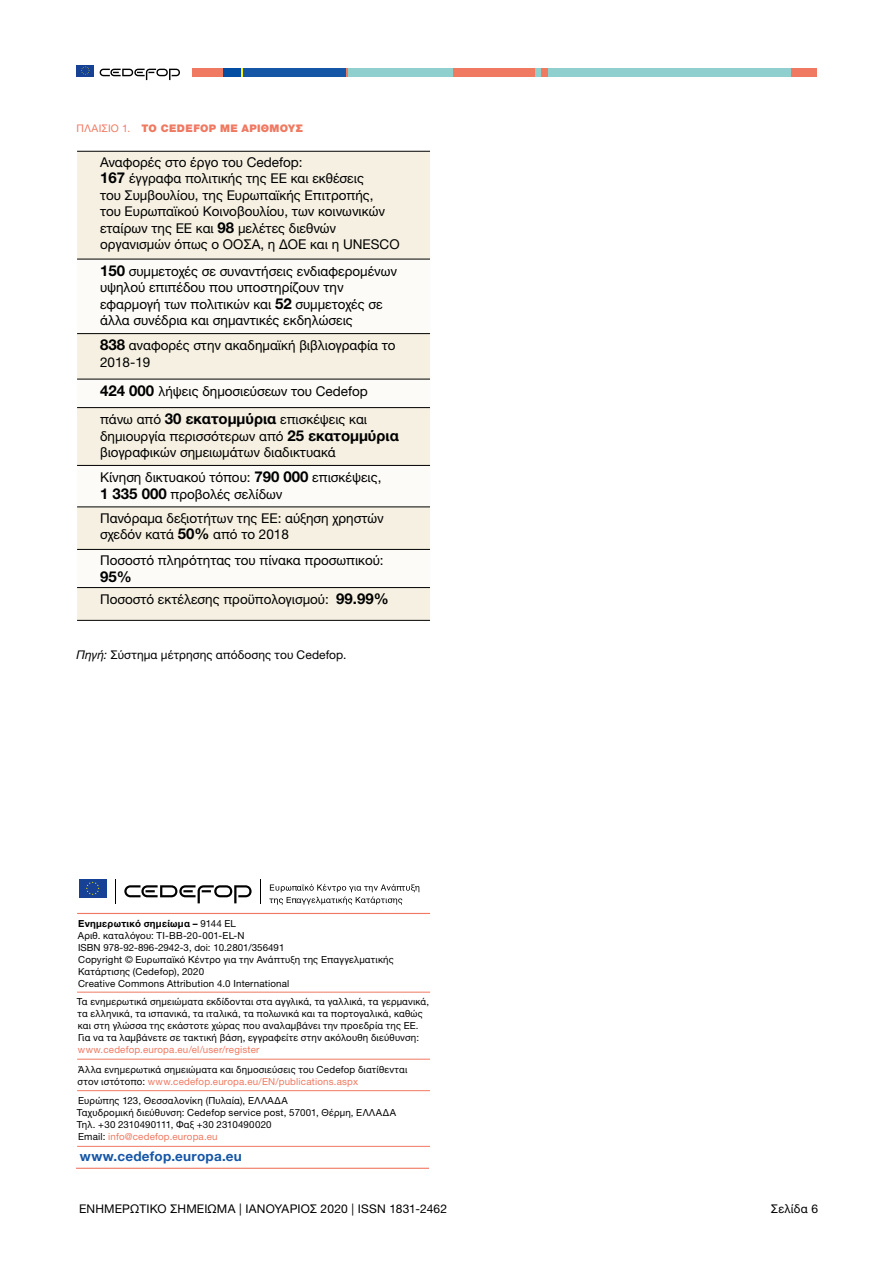
<style>
.page{position:relative;width:893px;height:1263px;background:#fff}
.page>*{position:absolute;margin:0;border:0;box-sizing:border-box;transform-origin:0 0}
.t1{font:700 15px "Helvetica Neue LTW1 G";color:#000}
.t2{font:13.5px/16.5px "Helvetica Neue LTW1 G";color:#000}
.t3{font:700 13.5px "Helvetica Neue LTW1 G";letter-spacing:.02em;color:#1556a6}
.t4{font:12px "Helvetica Neue LTW1 G";letter-spacing:.01em;color:#000}
.t5{font:900 10.5px "Helvetica Neue LTW1 G";letter-spacing:.035em;color:#ef7961}
.t6{font:9.75px/12px "Helvetica Neue LTW1 G";letter-spacing:.02em;color:#000}
.t7{font:9.75px "Helvetica Neue LTW1 G";letter-spacing:.02em;color:#ef7961}
.s1{font-weight:400}
.s2{font-weight:700;font-size:15px}
.s3{font-style:italic}
.s4{font-weight:700}
.s5{color:#ef7961}
</style>
<div class="page">
<div style="left:77px;top:65px;width:17px;height:11px;background:#164194"></div>
<svg style="left:81px;top:66px;width:9px;height:9px"></svg>
<svg style="left:100px;top:69px;width:80px;height:11px"></svg>
<div style="left:192px;top:68px;width:31px;height:9px;background:#ef7961"></div>
<div style="left:347px;top:68px;width:106px;height:9px;background:#8fcfce"></div>
<div style="left:453px;top:68px;width:82px;height:9px;background:#ef7961"></div>
<div style="left:535px;top:68px;width:7px;height:9px;background:#8fcfce"></div>
<div style="left:548px;top:68px;width:243px;height:9px;background:#8fcfce"></div>
<div style="left:542px;top:68px;width:6px;height:9px;background:#ef7961"></div>
<div style="left:223px;top:68px;width:18px;height:9px;background:#034da2"></div>
<svg style="left:241px;top:68px;width:2px;height:9px"></svg>
<svg style="left:345px;top:68px;width:2px;height:9px"></svg>
<div style="left:243px;top:68px;width:102px;height:9px;background:#1556a6"></div>
<div style="left:791px;top:68px;width:26px;height:9px;background:#ef7961"></div>
<div style="left:79px;top:879px;width:27px;height:18px;background:#164194"></div>
<svg style="left:86px;top:881px;width:14px;height:14px"></svg>
<svg style="left:124px;top:885px;width:128px;height:18px"></svg>
<svg style="left:260px;top:879px;width:1px;height:24px"></svg>
<svg style="left:115px;top:879px;width:1px;height:24px"></svg>
<svg style="left:269px;top:884px;width:150px;height:21px"></svg>
<hr style="left:77px;top:913px;width:353px;height:1px;background:#ef7961">
<hr style="left:77px;top:992px;width:353px;height:1px;background:#ef7961">
<hr style="left:77px;top:1059px;width:353px;height:1px;background:#ef7961">
<hr style="left:77px;top:1090px;width:353px;height:1px;background:#ef7961">
<hr style="left:77px;top:1146px;width:353px;height:1px;background:#ef7961">
<hr style="left:76px;top:1168px;width:353px;height:1px;background:#ef7961">
<div style="left:77px;top:152px;width:353px;height:468px;background:#f5f0e1"></div>
<svg style="left:77px;top:260px;width:353px;height:327px"></svg>
<hr style="left:77px;top:151px;width:353px;height:1px;background:#000">
<hr style="left:77px;top:259px;width:353px;height:1px;background:#000">
<hr style="left:77px;top:620px;width:353px;height:1px;background:#000">
<hr style="left:77px;top:333px;width:353px;height:1px;background:#000">
<hr style="left:77px;top:379px;width:353px;height:1px;background:#000">
<hr style="left:77px;top:407px;width:353px;height:1px;background:#000">
<hr style="left:77px;top:465px;width:353px;height:1px;background:#000">
<hr style="left:77px;top:507px;width:353px;height:1px;background:#000">
<hr style="left:77px;top:549px;width:353px;height:1px;background:#000">
<hr style="left:77px;top:587px;width:353px;height:1px;background:#000">
<p class="t5" style="left:77px;top:122px;width:228px"><span class="s1">ΠΛΑΙΣΙΟ 1.</span> ΤΟ CEDEFOP ΜΕ ΑΡΙΘΜΟΥΣ</p>
<p class="t2" style="left:100px;top:154px;width:301px">Αναφορές στο έργο του Cedefop:<br><span class="s2">167</span> έγγραφα πολιτικής της ΕΕ και εκθέσεις<br>του Συμβουλίου, της Ευρωπαϊκής Επιτροπής,<br>του Ευρωπαϊκού Κοινοβουλίου, των κοινωνικών εταίρων της ΕΕ και <span class="s2">98</span> μελέτες διεθνών οργανισμών όπως ο ΟΟΣΑ, η ΔΟΕ και η UNESCO</p>
<h2 class="t2" style="left:100px;top:263px;width:298px"><span class="s2">150</span> συμμετοχές σε συναντήσεις ενδιαφερομένων υψηλού επιπέδου που υποστηρίζουν την εφαρμογή των πολιτικών και <span class="s2">52</span> συμμετοχές σε άλλα συνέδρια και σημαντικές εκδηλώσεις</h2>
<h2 class="t2" style="left:100px;top:337px;width:297px"><span class="s2">838</span> αναφορές στην ακαδημαϊκή βιβλιογραφία το<br>2018-19</h2>
<h2 class="t2" style="left:100px;top:377px;width:269px;line-height:28.5px"><span class="s2">424 000</span> λήψεις δημοσιεύσεων του Cedefop πάνω από <span class="s2">30 εκατομμύρια</span> επισκέψεις και</h2>
<h2 class="t2" style="left:100px;top:428px;width:300px">δημιουργία περισσότερων από <span class="s2">25 εκατομμύρια </span>βιογραφικών σημειωμάτων διαδικτυακά</h2>
<h2 class="t2" style="left:100px;top:469px;width:283px">Κίνηση δικτυακού τόπου: <span class="s2">790 000</span> επισκέψεις,<br><span class="s2">1 335 000</span> προβολές σελίδων</h2>
<h2 class="t2" style="left:100px;top:509px;width:285px">Πανόραμα δεξιοτήτων της ΕΕ: αύξηση χρηστών σχεδόν κατά <span class="s2">50%</span> από το 2018</h2>
<h2 class="t2" style="left:100px;top:552px;width:285px">Ποσοστό πληρότητας του πίνακα προσωπικού:</h2>
<h1 class="t1" style="left:100px;top:567px;width:33px">95%</h1>
<h2 class="t2" style="left:100px;top:591px;width:290px">Ποσοστό εκτέλεσης προϋπολογισμού: <span class="s2">99.99%</span></h2>
<p class="t4" style="left:77px;top:647px;width:272px"><span class="s3">Πηγή:</span> Σύστημα μέτρησης απόδοσης του Cedefop.</p>
<p class="t6" style="left:78px;top:917px;width:318px"><span class="s4">Ενημερωτικό σημείωμα –</span> 9144 EL<br>Αριθ. καταλόγου: TI-BB-20-001-EL-N<br>ISBN 978-92-896-2942-3, doi: 10.2801/356491<br>Copyright © Ευρωπαϊκό Κέντρο για την Ανάπτυξη της Επαγγελματικής Κατάρτισης (Cedefop), 2020<br>Creative Commons Attribution 4.0 International</p>
<p class="t6" style="left:77px;top:996px;width:354px">Τα ενημερωτικά σημειώματα εκδίδονται στα αγγλικά, τα γαλλικά, τα γερμανικά, τα ελληνικά, τα ισπανικά, τα ιταλικά, τα πολωνικά και τα πορτογαλικά, καθώς και στη γλώσσα της εκάστοτε χώρας που αναλαμβάνει την προεδρία της ΕΕ.<br>Για να τα λαμβάνετε σε τακτική βάση, εγγραφείτε στην ακόλουθη διεύθυνση:</p>
<p class="t7" style="left:78px;top:1044px;width:183px">www.cedefop.europa.eu/el/user/register</p>
<p class="t6" style="left:78px;top:1063px;width:331px">Άλλα ενημερωτικά σημειώματα και δημοσιεύσεις του Cedefop διατίθενται στον ιστότοπο: <span class="s5">www.cedefop.europa.eu/EN/publications.aspx</span></p>
<p class="t6" style="left:77px;top:1094px;width:321px">Ευρώπης 123, Θεσσαλονίκη (Πυλαία), ΕΛΛΑΔΑ<br>Ταχυδρομική διεύθυνση: Cedefop service post, 57001, Θέρμη, ΕΛΛΑΔΑ Τηλ. +30 2310490111, Φαξ +30 2310490020<br>Email: <span class="s5">info@cedefop.europa.eu</span></p>
<h2 class="t3" style="left:80px;top:1148px;width:164px">www.cedefop.europa.eu</h2>
<p class="t4" style="left:79px;top:1201px;width:370px">ΕΝΗΜΕΡΩΤΙΚΟ ΣΗΜΕΙΩΜΑ | ΙΑΝΟΥΑΡΙΟΣ 2020 | ISSN 1831-2462</p>
<p class="t4" style="left:771px;top:1201px;width:49px">Σελίδα 6</p>
</div>
